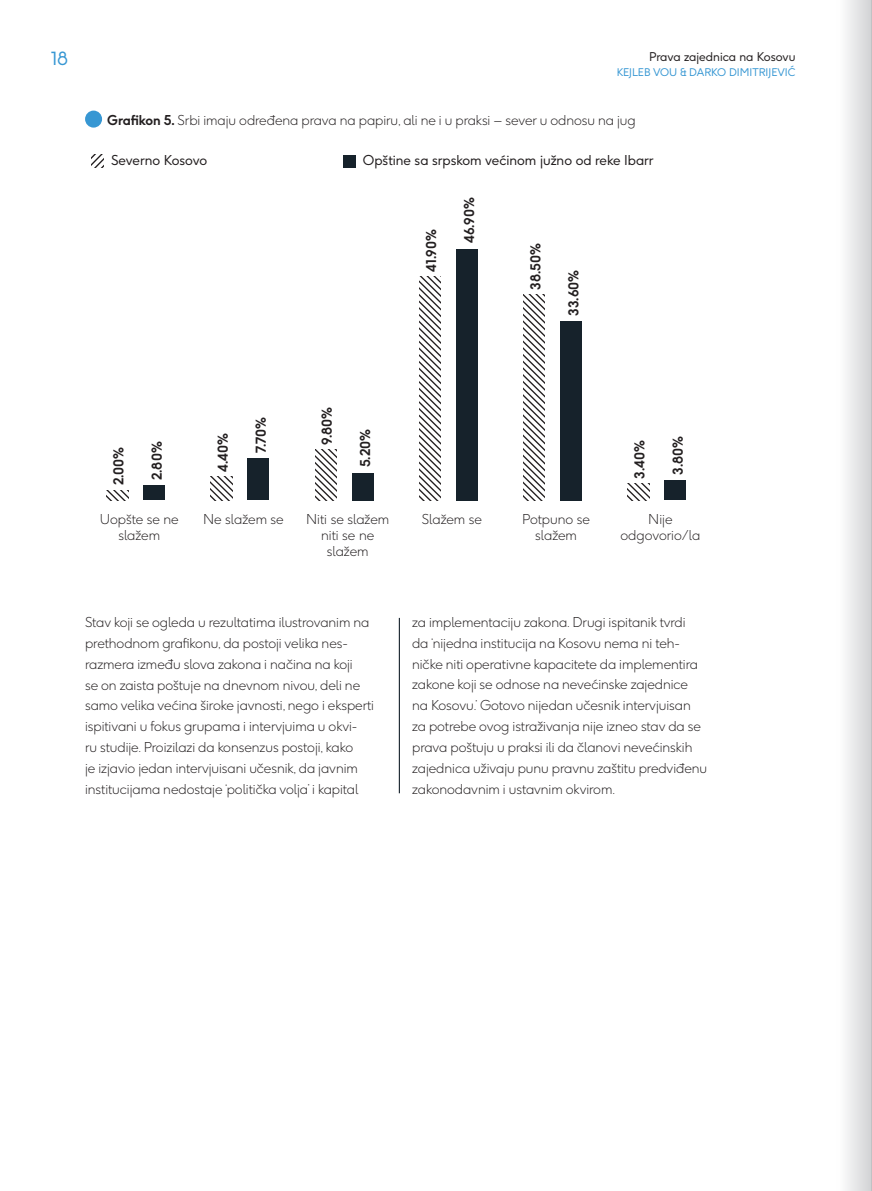
<style>
.page{position:relative;width:872px;height:1191px;background:#fff}
.page>*{position:absolute;margin:0;border:0;box-sizing:border-box;transform-origin:0 0}
.t1{font:18px "F37 Ginger Pro";color:#3797d3}
.t2{font:300 13.5px/20.9px "F37 Ginger Pro";letter-spacing:-.005em;color:#231f20;text-align:center}
.t3{font:700 13.5px "F37 Ginger Pro";color:#231f20}
.t4{font:13.5px "F37 Ginger Pro";color:#231f20}
.t5{font:12px "F37 Ginger Pro";color:#231f20}
.t6{font:10.5px "F37 Ginger Pro";color:#3797d3}
.s1{font-weight:700}
</style>
<div class="page">
<hr style="left:399px;top:618px;width:1px;height:175px;background:#16222b">
<div style="left:85px;top:111px;width:17px;height:17px;background:#3797d3;border-radius:50%"></div>
<svg style="left:91px;top:154px;width:13px;height:13px"></svg>
<div style="left:343px;top:155px;width:13px;height:13px;background:#16222b"></div>
<svg style="left:107px;top:490px;width:21px;height:10px"></svg>
<div style="left:143px;top:486px;width:22px;height:14px;background:#16222b"></div>
<svg style="left:211px;top:477px;width:21px;height:23px"></svg>
<div style="left:248px;top:458px;width:21px;height:42px;background:#16222b"></div>
<svg style="left:315px;top:449px;width:21px;height:51px"></svg>
<div style="left:352px;top:473px;width:21px;height:27px;background:#16222b"></div>
<svg style="left:419px;top:276px;width:21px;height:224px"></svg>
<div style="left:456px;top:249px;width:21px;height:251px;background:#16222b"></div>
<svg style="left:523px;top:294px;width:22px;height:206px"></svg>
<div style="left:560px;top:321px;width:21px;height:179px;background:#16222b"></div>
<svg style="left:628px;top:483px;width:21px;height:17px"></svg>
<div style="left:664px;top:480px;width:22px;height:20px;background:#16222b"></div>
<div style="left:836px;top:0;width:36px;height:1191px;background:linear-gradient(to right,#fff,#d2d3d5)"></div>
<hr style="left:871px;top:0;width:1px;height:1191px;background:#bcbdc0">
<h1 class="t1" style="left:51px;top:47px;width:19px">18</h1>
<p class="t5" style="left:649px;top:49px;width:148px">Prava zajednica na Kosovu</p>
<p class="t6" style="left:616px;top:66px;width:180px">KEJLEB VOU &amp; DARKO DIMITRIJEVIĆ</p>
<p class="t2" style="left:107px;top:109px;width:530px"><span class="s1">Grafikon 5.</span> Srbi imaju određena prava na papiru, ali ne i u praksi – sever u odnosu na jug</p>
<p class="t4" style="left:111px;top:151px;width:98px">Severno Kosovo</p>
<p class="t4" style="left:363px;top:151px;width:292px">Opštine sa srpskom većinom južno od reke Ibarr</p>
<p class="t3" style="left:422px;top:272px;width:44px;rotate:-90deg">41.90%</p>
<p class="t3" style="left:460px;top:243px;width:47px;rotate:-90deg">46.90%</p>
<p class="t3" style="left:110px;top:485px;width:40px;rotate:-90deg">2.00%</p>
<p class="t3" style="left:148px;top:480px;width:40px;rotate:-90deg">2.80%</p>
<p class="t2" style="left:100px;top:511px;width:80px;line-height:16.2px">Uopšte se ne slažem</p>
<p class="t3" style="left:214px;top:472px;width:41px;rotate:-90deg">4.40%</p>
<p class="t3" style="left:252px;top:453px;width:38px;rotate:-90deg">7.70%</p>
<p class="t2" style="left:203px;top:508px;width:82px">Ne slažem se</p>
<p class="t3" style="left:318px;top:444px;width:39px;rotate:-90deg">9.80%</p>
<p class="t3" style="left:356px;top:467px;width:40px;rotate:-90deg">5.20%</p>
<p class="t2" style="left:306px;top:511px;width:85px;line-height:16.2px">Niti se slažem niti se ne slažem</p>
<p class="t2" style="left:422px;top:508px;width:62px">Slažem se</p>
<p class="t3" style="left:526px;top:290px;width:48px;rotate:-90deg">38.50%</p>
<p class="t3" style="left:565px;top:315px;width:47px;rotate:-90deg">33.60%</p>
<p class="t2" style="left:522px;top:511px;width:69px;line-height:16.2px">Potpuno se slažem</p>
<p class="t3" style="left:631px;top:479px;width:40px;rotate:-90deg">3.40%</p>
<p class="t3" style="left:669px;top:475px;width:40px;rotate:-90deg">3.80%</p>
<p class="t2" style="left:620px;top:511px;width:81px;line-height:16.2px">Nije odgovorio/la</p>
<p class="t2" style="left:85px;top:611px;width:290px;text-align:left">Stav koji se ogleda u rezultatima ilustrovanim na prethodnom grafikonu, da postoji velika nes&shy;razmera između slova zakona i načina na koji<br>se on zaista poštuje na dnevnom nivou, deli ne samo velika većina široke javnosti, nego i eksperti ispitivani u fokus grupama i intervjuima u okvi-<br>ru studije. Proizilazi da konsenzus postoji, kako<br>je izjavio jedan intervjuisani učesnik, da javnim institucijama nedostaje ‘politička volja’ i kapital</p>
<p class="t2" style="left:412px;top:611px;width:297px;text-align:left">za implementaciju zakona. Drugi ispitanik tvrdi<br>da ‘nijedna institucija na Kosovu nema ni teh&shy;ničke niti operativne kapacitete da implementira zakone koji se odnose na nevećinske zajednice na Kosovu.’ Gotovo nijedan učesnik intervjuisan za potrebe ovog istraživanja nije izneo stav da se prava poštuju u praksi ili da članovi nevećinskih zajednica uživaju punu pravnu zaštitu predviđenu zakonodavnim i ustavnim okvirom.</p>
</div>
